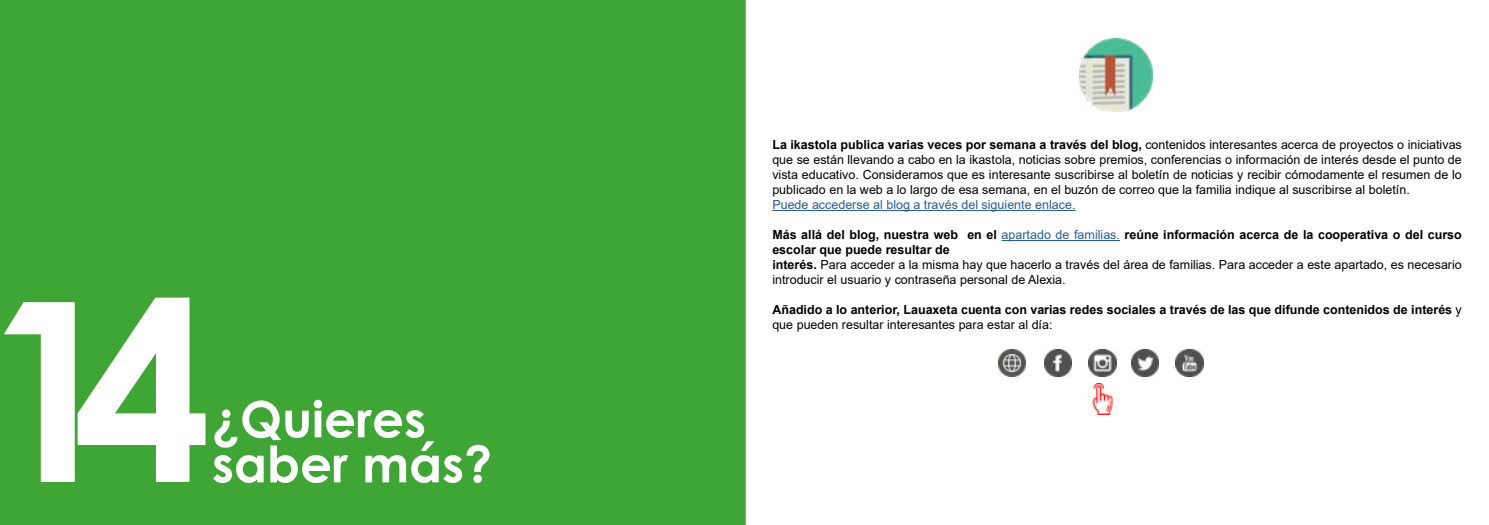
<style>
.page{position:relative;width:1489px;height:525px;background:#fff}
.page>*{position:absolute;margin:0;border:0;box-sizing:border-box;transform-origin:0 0}
.t1{font:700 250px "Century Gothic";color:#fff}
.t2{font:700 50px "Century Gothic";color:#fff}
.t3{font:12.5px/15px "Arial";color:#000;text-align:justify}
.t4{font:700 12.5px/15px "Arial";color:#000}
.t5{font:12.5px "Arial";color:#275b9b}
.s1{font-weight:700}
.s2{color:#275b9b}
.s3{font-weight:400}
</style>
<div class="page">
<div style="left:0;top:0;width:746px;height:524px;background:#3fa535"></div>
<img style="left:1079px;top:39px;width:73px;height:72px">
<hr style="left:772px;top:210px;width:303px;height:1px;background:#275b9b">
<hr style="left:1001px;top:240px;width:118px;height:1px;background:#275b9b">
<img style="left:1087px;top:384px;width:27px;height:30px">
<img style="left:1044px;top:349px;width:27px;height:27px">
<img style="left:1088px;top:349px;width:27px;height:27px">
<img style="left:1131px;top:349px;width:27px;height:27px">
<img style="left:1175px;top:349px;width:27px;height:27px">
<img style="left:998px;top:349px;width:27px;height:28px">
<h1 class="t1" style="left:-18px;top:201px;width:231px">14</h1>
<h2 class="t2" style="left:212px;top:381px;width:216px">¿Quieres</h2>
<h2 class="t2" style="left:212px;top:426px;width:281px">saber más?</h2>
<p class="t3" style="left:772px;top:137px;width:691px"><span class="s1">La ikastola publica varias veces por semana a través del blog,</span> contenidos interesantes acerca de proyectos o iniciativas que se están llevando a cabo en la ikastola, noticias sobre premios, conferencias o información de interés desde el punto de vista educativo. Consideramos que es interesante suscribirse al boletín de noticias y recibir cómodamente el resumen de lo publicado en la web a lo largo de esa semana, en el buzón de correo que la familia indique al suscribirse al boletín.</p>
<p class="t5" style="left:772px;top:196px;width:304px">Puede accederse al blog a través del siguiente enlace.</p>
<p class="t3" style="left:772px;top:227px;width:691px;text-align:left"><span class="s1">Más allá del blog, nuestra web en el</span> <span class="s2">apartado de familias.</span> <span class="s1">reúne información acerca de la cooperativa o del curso escolar que puede resultar de<br>interés.</span> Para acceder a la misma hay que hacerlo a través del área de familias. Para acceder a este apartado, es necesario introducir el usuario y contraseña personal de Alexia.</p>
<p class="t4" style="left:772px;top:302px;width:691px">Añadido a lo anterior, Lauaxeta cuenta con varias redes sociales a través de las que difunde contenidos de interés <span class="s3">y que pueden resultar interesantes para estar al día:</span></p>
</div>
